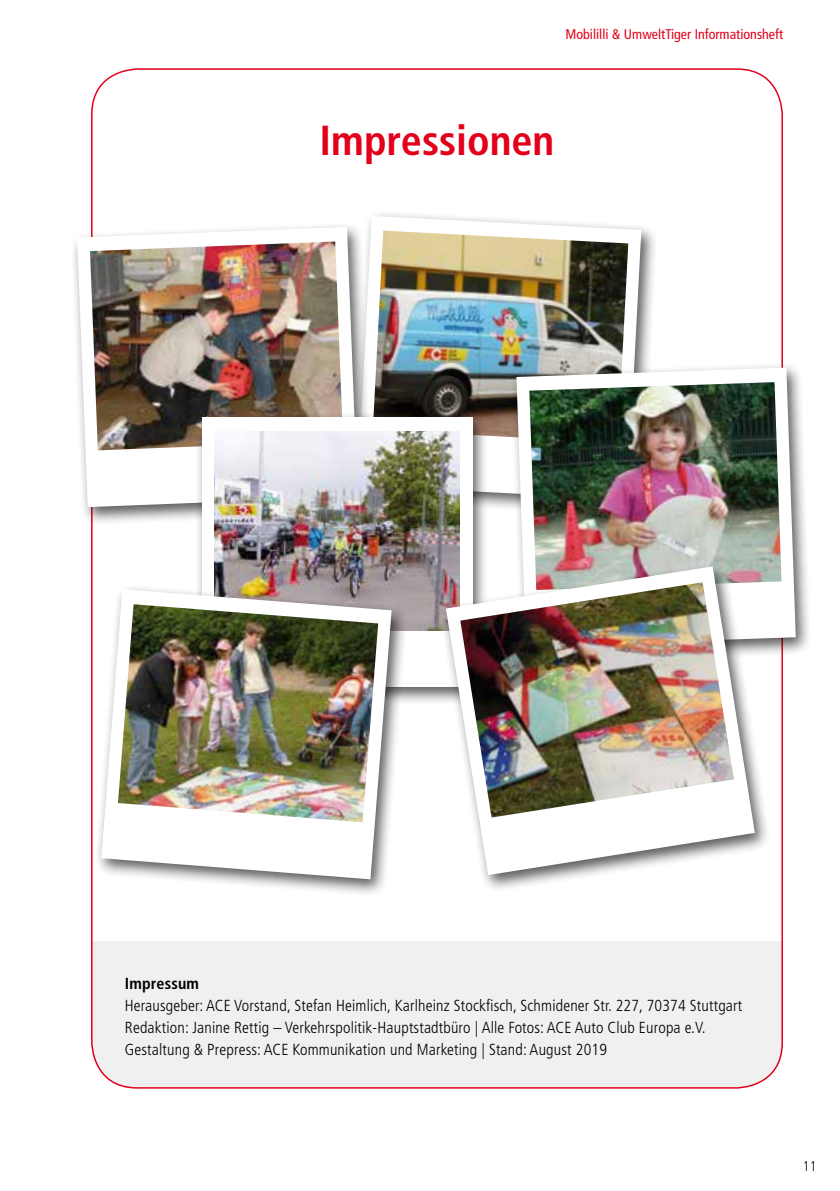
<style>
.page{position:relative;width:840px;height:1191px;background:#fff}
.page>*{position:absolute;margin:0;border:0;box-sizing:border-box;transform-origin:0 0}
.t1{font:700 condensed 42px "Frutiger LT Pro";color:#e2001a}
.t2{font:300 condensed 16px/22px "Frutiger LT Pro";letter-spacing:.01em;color:#000}
.t3{font:700 condensed 16px "Frutiger LT Pro";letter-spacing:.01em;color:#000}
.t4{font:300 condensed 14.2px "Frutiger LT Pro";color:#000}
.t5{font:condensed 14px "Frutiger LT Pro";color:#e2001a}
</style>
<div class="page">
<div style="left:92px;top:941px;width:689px;height:147px;background:#f0f0f1"></div>
<div style="left:350px;top:210px;width:307px;height:308px;background:#000;opacity:.65"></div>
<svg style="left:357px;top:216px;width:284px;height:283px"></svg>
<img style="left:374px;top:231px;width:254px;height:211px">
<div style="left:70px;top:221px;width:304px;height:304px;background:#000;opacity:.65"></div>
<svg style="left:77px;top:227px;width:280px;height:280px"></svg>
<img style="left:90px;top:241px;width:253px;height:209px">
<div style="left:195px;top:412px;width:293px;height:293px;background:#000;opacity:.65"></div>
<div style="left:202px;top:417px;width:269px;height:270px;background:#fff"></div>
<img style="left:214px;top:431px;width:245px;height:200px">
<div style="left:94px;top:583px;width:314px;height:314px;background:#000;opacity:.65"></div>
<svg style="left:101px;top:589px;width:290px;height:290px"></svg>
<img style="left:118px;top:604px;width:260px;height:218px">
<div style="left:509px;top:362px;width:303px;height:303px;background:#000;opacity:.65"></div>
<svg style="left:516px;top:367px;width:279px;height:279px"></svg>
<img style="left:529px;top:382px;width:252px;height:208px">
<div style="left:439px;top:561px;width:331px;height:332px;background:#000;opacity:.65"></div>
<svg style="left:445px;top:566px;width:309px;height:309px"></svg>
<img style="left:460px;top:582px;width:273px;height:235px">
<p class="t5" style="left:565px;top:26px;width:219px">Mobililli &amp; UmweltTiger Informationsheft</p>
<h1 class="t1" style="left:319px;top:115px;width:236px">Impressionen</h1>
<p class="t3" style="left:125px;top:973px;width:76px">Impressum</p>
<p class="t2" style="left:125px;top:994px;width:618px">Herausgeber: ACE Vorstand, Stefan Heimlich, Karlheinz Stockfisch, Schmidener Str. 227, 70374 Stuttgart<br>Redaktion: Janine Rettig – Verkehrspolitik-Hauptstadtbüro | Alle Fotos: ACE Auto Club Europa e.V.<br>Gestaltung &amp; Prepress: ACE Kommunikation und Marketing | Stand: August 2019</p>
<p class="t4" style="left:802px;top:1157px;width:15px">11</p>
</div>
